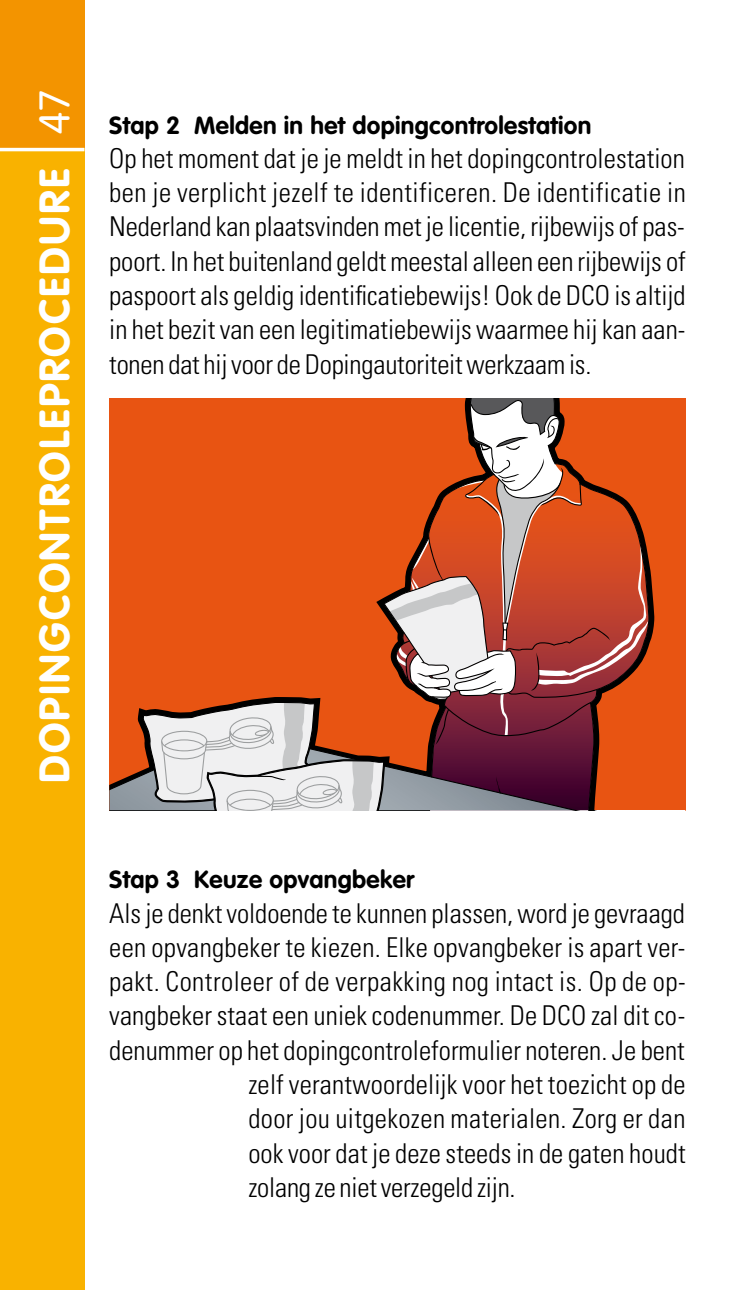
<style>
.page{position:relative;width:745px;height:1290px;background:#fff}
.page>*{position:absolute;margin:0;border:0;box-sizing:border-box;transform-origin:0 0}
.t1{font:700 42px "VAG Rounded";color:#fff}
.t2{font:300 condensed 27.3px/34.3px "Univers";letter-spacing:.005em;color:#000;text-align:justify}
.t3{font:700 24.5px "VAG Rounded";letter-spacing:.015em;color:#000}
.s1{font-weight:300}
</style>
<div class="page">
<svg style="left:109px;top:399px;width:576px;height:411px;background:#ce643d"></svg>
<div style="left:0;top:0;width:84px;height:1290px;background:#f9b200"></div>
<div style="left:0;top:0;width:84px;height:147px;background:#f39400"></div>
<hr style="left:0;top:148px;width:84px;height:3px;background:#fff">
<h1 class="t1" style="left:30px;top:783px;width:695px;rotate:-90deg">DOPINGCONTROLEPROCEDURE <span class="s1">47</span></h1>
<p class="t3" style="left:109px;top:111px;width:483px">Stap 2 Melden in het dopingcontrolestation</p>
<p class="t2" style="left:109px;top:141px;width:577px">Op het moment dat je je meldt in het dopingcontrolestation ben je verplicht jezelf te identificeren. De identificatie in Nederland kan plaatsvinden met je licentie, rijbewijs of pas&shy;poort. In het buitenland geldt meestal alleen een rijbewijs of paspoort als geldig identificatiebewijs! Ook de DCO is altijd in het bezit van een legitimatiebewijs waarmee hij kan aan&shy;tonen dat hij voor de Dopingautoriteit werkzaam is.</p>
<p class="t3" style="left:109px;top:865px;width:307px">Stap 3 Keuze opvangbeker</p>
<p class="t2" style="left:109px;top:896px;width:577px">Als je denkt voldoende te kunnen plassen, word je gevraagd</p>
<p class="t2" style="left:109px;top:930px;width:577px">een opvangbeker te kiezen. Elke opvangbeker is apart ver-</p>
<p class="t2" style="left:109px;top:964px;width:577px">pakt. Controleer of de verpakking nog intact is. Op de op-</p>
<p class="t2" style="left:109px;top:999px;width:577px">vangbeker staat een uniek codenummer. De DCO zal dit co-</p>
<p class="t2" style="left:109px;top:1033px;width:576px">denummer op het dopingcontroleformulier noteren. Je bent</p>
<p class="t2" style="left:248px;top:1067px;width:438px">zelf verantwoordelijk voor het toezicht op de</p>
<p class="t2" style="left:248px;top:1101px;width:438px">door jou uitgekozen materialen. Zorg er dan</p>
<p class="t2" style="left:248px;top:1136px;width:438px">ook voor dat je deze steeds in de gaten houdt</p>
<p class="t2" style="left:248px;top:1170px;width:269px">zolang ze niet verzegeld zijn.</p>
</div>
